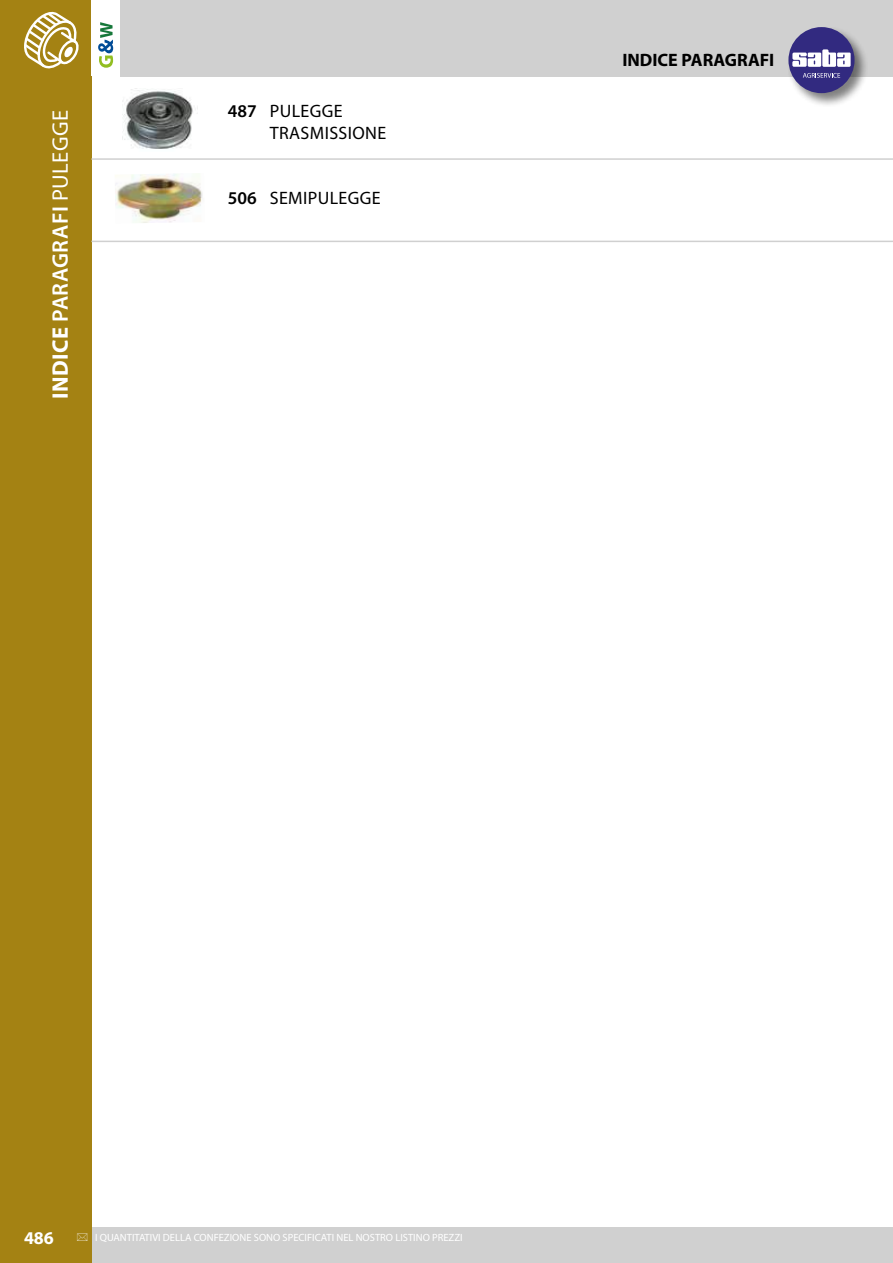
<style>
.page{position:relative;width:893px;height:1263px;background:#fff}
.page>*{position:absolute;margin:0;border:0;box-sizing:border-box;transform-origin:0 0}
.t1{font:600 22.5px "Myriad Pro";letter-spacing:.02em;color:#fff}
.t2{font:18px/22.5px "Myriad Pro";letter-spacing:.02em;color:#000}
.t3{font:700 18px "Myriad Pro";color:#000}
.t4{font:700 18px "Myriad Pro";color:#fff}
.t5{font:10.5px "Myriad Pro";color:#fff}
.s1{font-weight:700}
.s2{font-weight:400}
.s3{font-weight:600}
</style>
<div class="page">
<div style="left:0;top:1227px;width:893px;height:36px;background:#d0d0d0"></div>
<div style="left:0;top:0;width:893px;height:77px;background:#d0d0d0"></div>
<div style="left:0;top:0;width:91px;height:77px;background:#a48213"></div>
<div style="left:0;top:1227px;width:91px;height:36px;background:#a48213"></div>
<div style="left:91px;top:0;width:29px;height:77px;background:#fff"></div>
<svg style="left:98px;top:22px;width:15px;height:46px"></svg>
<svg style="left:24px;top:12px;width:55px;height:56px"></svg>
<div style="left:0;top:76px;width:91px;height:1153px;background:#a48213"></div>
<hr style="left:91px;top:158px;width:802px;height:2px;background:#d0d0d0">
<hr style="left:91px;top:241px;width:802px;height:1px;background:#d0d0d0">
<img style="left:115px;top:174px;width:88px;height:49px">
<img style="left:122px;top:88px;width:71px;height:61px">
<div style="left:787px;top:25px;width:82px;height:82px;background:#000;opacity:.5"></div>
<div style="left:788px;top:27px;width:66px;height:66px;background:#322a80;border-radius:50%"></div>
<svg style="left:803px;top:73px;width:37px;height:5px"></svg>
<svg style="left:792px;top:49px;width:59px;height:18px"></svg>
<h1 class="t1" style="left:46px;top:398px;width:290px;rotate:-90deg"><span class="s1">INDICE</span> PARAGRAFI <span class="s2">PULEGGE</span></h1>
<h2 class="t2" style="left:270px;top:99px;width:118px;text-indent:-42px"><span class="s3">487</span> PULEGGE<br>TRASMISSIONE</h2>
<h2 class="t2" style="left:228px;top:187px;width:154px"><span class="s3">506</span> SEMIPULEGGE</h2>
<h2 class="t3" style="left:703px;top:47px;width:77px">PULEGGE</h2>
<h2 class="t3" style="left:622px;top:48px;width:154px">INDICE PARAGRAFI</h2>
<h2 class="t4" style="left:24px;top:1226px;width:31px">486</h2>
<p class="t5" style="left:95px;top:1231px;width:369px">I QUANTITATIVI DELLA CONFEZIONE SONO SPECIFICATI NEL NOSTRO LISTINO PREZZI</p>
</div>
